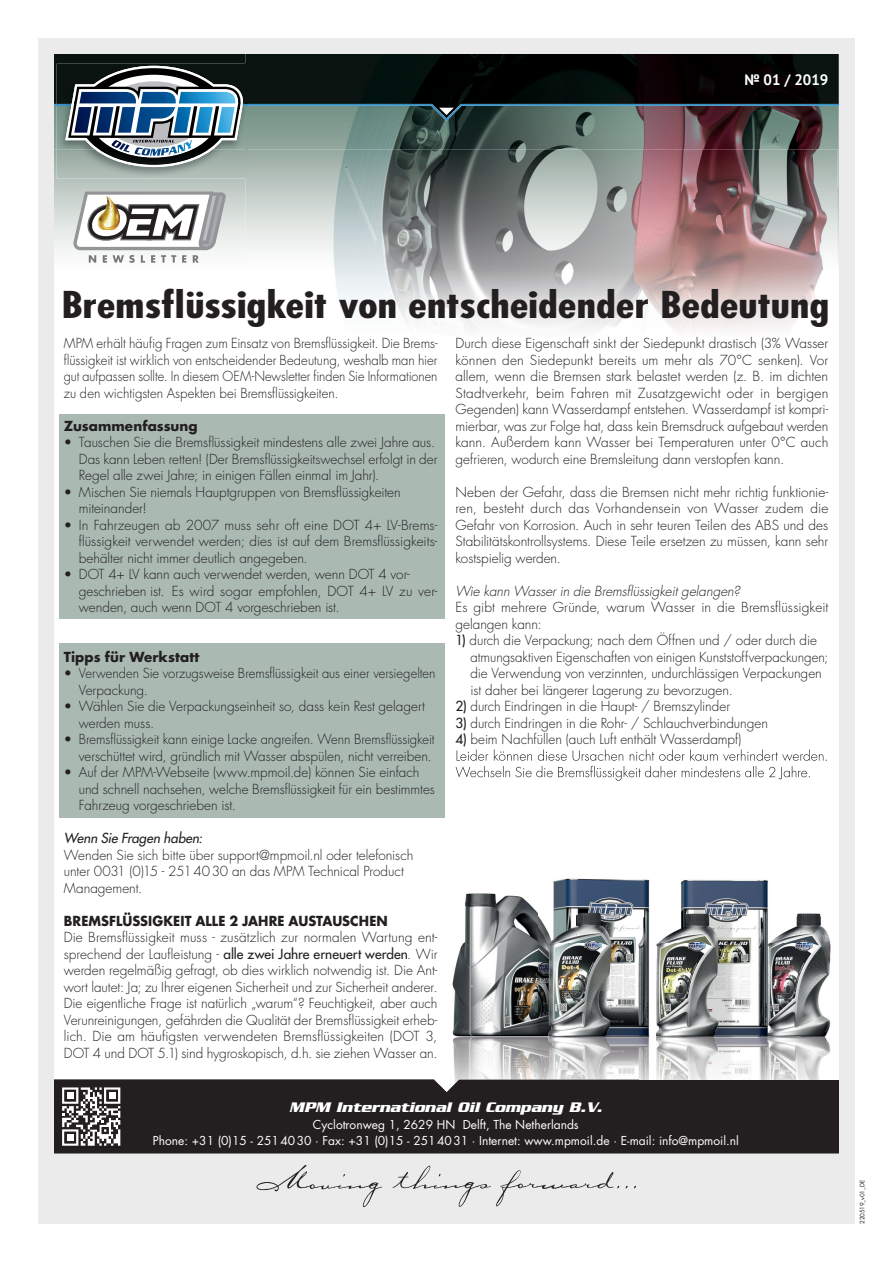
<style>
.page{position:relative;width:893px;height:1263px;background:#fff}
.page>*{position:absolute;margin:0;border:0;box-sizing:border-box;transform-origin:0 0}
.t1{font:700 condensed 36px "Futura Std";color:#231f20;scale:1.26 1}
.t2{font:italic 700 15px "Serpentine";color:#fff}
.t3{font:700 15px "PT Sans";color:#fff}
.t4{font:300 13.5px/16.5px "Futura Std";letter-spacing:-.005em;color:#231f20}
.t5{font:italic 300 13.5px "Futura Std";letter-spacing:-.005em;color:#231f20}
.t6{font:700 13.5px "Futura Std";letter-spacing:.005em;color:#231f20;scale:.95 1}
.t7{font:700 13.5px "Futura Std";letter-spacing:.005em;color:#231f20}
.t8{font:italic 500 13.5px "Futura Std";letter-spacing:.005em;color:#231f20}
.t9{font:12px/16.5px "Futura Std";color:#fff;text-align:center}
.t10{font:6px "Futura Std";color:#231f20}
.s1{font-weight:500}
</style>
<div class="page">
<div style="left:38px;top:39px;width:817px;height:1185px;background:#eaebea"></div>
<div style="left:54px;top:54px;width:785px;height:1093px;background:#fff"></div>
<img style="left:838px;top:188px;width:1px;height:76px">
<svg style="left:256px;top:1165px;width:126px;height:42px"></svg>
<svg style="left:393px;top:1165px;width:227px;height:42px"></svg>
<img style="left:54px;top:54px;width:192px;height:11px">
<img style="left:246px;top:54px;width:593px;height:11px">
<div style="left:54px;top:1079px;width:785px;height:74px;background:#231f20"></div>
<hr style="left:60px;top:1147px;width:63px;height:1px;background:#1c191a">
<svg style="left:60px;top:1085px;width:63px;height:62px"></svg>
<div style="left:67px;top:1134px;width:7px;height:7px;background:#fff"></div>
<img style="left:54px;top:167px;width:784px;height:164px">
<img style="left:246px;top:167px;width:1px;height:12px">
<svg style="left:54px;top:65px;width:785px;height:102px;background:#485355"></svg>
<svg style="left:59px;top:414px;width:386px;height:21px"></svg>
<div style="left:60px;top:415px;width:385px;height:204px;background:#aabab3"></div>
<div style="left:60px;top:643px;width:385px;height:175px;background:#aabab3"></div>
<svg style="left:73px;top:191px;width:153px;height:72px"></svg>
<img style="left:452px;top:750px;width:87px;height:292px">
<img style="left:539px;top:878px;width:292px;height:164px">
<img style="left:439px;top:1042px;width:200px;height:50px">
<img style="left:639px;top:1042px;width:192px;height:37px">
<img style="left:439px;top:1085px;width:7px;height:14px">
<img style="left:457px;top:749px;width:370px;height:12px">
<img style="left:456px;top:766px;width:354px;height:15px">
<p class="t3" style="left:744px;top:69px;width:85px">№ 01 / 2019</p>
<h1 class="t1" style="left:61px;top:282px;width:611px">Bremsflüssigkeit von entscheidender Bedeutung</h1>
<p class="t4" style="left:64px;top:335px;width:375px;text-align:justify">MPM erhält häufig Fragen zum Einsatz von Bremsflüssigkeit. Die Brems&shy;flüssigkeit ist wirklich von entscheidender Bedeutung, weshalb man hier gut aufpassen sollte. In diesem OEM-Newsletter finden Sie Informationen zu den wichtigsten Aspekten bei Bremsflüssigkeiten.</p>
<p class="t7" style="left:64px;top:417px;width:135px">Zusammenfassung</p>
<p class="t4" style="left:79px;top:434px;width:360px;text-indent:-15px">• Tauschen Sie die Bremsflüssigkeit mindestens alle zwei Jahre aus.<br>Das kann Leben retten! (Der Bremsflüssigkeitswechsel erfolgt in der<br>Regel alle zwei Jahre; in einigen Fällen einmal im Jahr).</p>
<p class="t4" style="left:79px;top:484px;width:323px;text-indent:-15px">• Mischen Sie niemals Hauptgruppen von Bremsflüssigkeiten miteinander!</p>
<p class="t4" style="left:79px;top:517px;width:360px;text-align:justify;text-indent:-15px">• In Fahrzeugen ab 2007 muss sehr oft eine DOT 4+ LV-Brems&shy;flüssigkeit verwendet werden; dies ist auf dem Bremsflüssigkeits&shy;behälter nicht immer deutlich angegeben.</p>
<p class="t4" style="left:79px;top:566px;width:360px;text-indent:-15px">• DOT 4+ LV kann auch verwendet werden, wenn DOT 4 vor&shy;geschrieben ist. Es wird sogar empfohlen, DOT 4+ LV zu ver&shy;wenden, auch wenn DOT 4 vorgeschrieben ist.</p>
<p class="t7" style="left:64px;top:648px;width:137px">Tipps für Werkstatt</p>
<p class="t4" style="left:79px;top:665px;width:358px;text-indent:-15px">• Verwenden Sie vorzugsweise Bremsflüssigkeit aus einer versiegelten<br>Verpackung.</p>
<p class="t4" style="left:79px;top:698px;width:348px;text-indent:-15px">• Wählen Sie die Verpackungseinheit so, dass kein Rest gelagert werden muss.</p>
<p class="t4" style="left:64px;top:731px;width:372px;text-align:right">• Bremsflüssigkeit kann einige Lacke angreifen. Wenn Bremsflüssigkeit verschüttet wird, gründlich mit Wasser abspülen, nicht verreiben.</p>
<p class="t4" style="left:79px;top:764px;width:358px;text-indent:-15px">• Auf der MPM-Webseite (www.mpmoil.de) können Sie einfach und schnell nachsehen, welche Bremsflüssigkeit für ein bestimmtes<br>Fahrzeug vorgeschrieben ist.</p>
<p class="t8" style="left:64px;top:830px;width:140px">Wenn Sie Fragen haben:</p>
<p class="t4" style="left:64px;top:847px;width:351px">Wenden Sie sich bitte über support@mpmoil.nl oder telefonisch unter 0031 (0)15 - 251 40 30 an das MPM Technical Product<br>Management.</p>
<p class="t6" style="left:64px;top:912px;width:343px">BREMSFLÜSSIGKEIT ALLE 2 JAHRE AUSTAUSCHEN</p>
<p class="t4" style="left:64px;top:929px;width:375px;text-align:justify">Die Bremsflüssigkeit muss - zusätzlich zur normalen Wartung ent&shy;sprechend der Laufleistung - <span class="s1">alle zwei Jahre erneuert werden</span>. Wir werden regelmäßig gefragt, ob dies wirklich notwendig ist. Die Ant&shy;wort lautet: Ja; zu Ihrer eigenen Sicherheit und zur Sicherheit anderer.<br>Die eigentliche Frage ist natürlich „warum“? Feuchtigkeit, aber auch Verunreinigungen, gefährden die Qualität der Bremsflüssigkeit erheb&shy;lich. Die am häufigsten verwendeten Bremsflüssigkeiten (DOT 3, DOT 4 und DOT 5.1) sind hygroskopisch, d.h. sie ziehen Wasser an.</p>
<p class="t4" style="left:455px;top:335px;width:374px;text-align:justify">Durch diese Eigenschaft sinkt der Siedepunkt drastisch (3% Wasser können den Siedepunkt bereits um mehr als 70°C senken). Vor allem, wenn die Bremsen stark belastet werden (z. B. im dichten Stadtverkehr, beim Fahren mit Zusatzgewicht oder in bergigen Gegenden) kann Wasserdampf entstehen. Wasserdampf ist kompri&shy;mierbar, was zur Folge hat, dass kein Bremsdruck aufgebaut werden kann. Außerdem kann Wasser bei Temperaturen unter 0°C auch gefrieren, wodurch eine Bremsleitung dann verstopfen kann.</p>
<p class="t4" style="left:455px;top:484px;width:374px;text-align:justify">Neben der Gefahr, dass die Bremsen nicht mehr richtig funktionie&shy;ren, besteht durch das Vorhandensein von Wasser zudem die Gefahr von Korrosion. Auch in sehr teuren Teilen des ABS und des Stabilitätskontrollsystems. Diese Teile ersetzen zu müssen, kann sehr kostspielig werden.</p>
<p class="t5" style="left:455px;top:582px;width:286px">Wie kann Wasser in die Bremsflüssigkeit gelangen?</p>
<p class="t4" style="left:455px;top:599px;width:374px">Es gibt mehrere Gründe, warum Wasser in die Bremsflüssigkeit gelangen kann:</p>
<p class="t4" style="left:470px;top:632px;width:359px;text-indent:-15px"><span class="s1">1)</span> durch die Verpackung; nach dem Öffnen und / oder durch die atmungsaktiven Eigenschaften von einigen Kunststoffverpackungen; die Verwendung von verzinnten, undurchlässigen Verpackungen ist daher bei längerer Lagerung zu bevorzugen.</p>
<p class="t4" style="left:455px;top:698px;width:276px"><span class="s1">2)</span> durch Eindringen in die Haupt- / Bremszylinder</p>
<p class="t4" style="left:455px;top:715px;width:314px"><span class="s1">3)</span> durch Eindringen in die Rohr- / Schlauchverbindungen</p>
<p class="t4" style="left:455px;top:731px;width:287px"><span class="s1">4)</span> beim Nachfüllen (auch Luft enthält Wasserdampf)</p>
<p class="t2" style="left:289px;top:1099px;width:315px">MPM International Oil Company B.V.</p>
<p class="t9" style="left:153px;top:1116px;width:588px">Cyclotronweg 1, 2629 HN Delft, The Netherlands<br>Phone: +31 (0)15 - 251 40 30 · Fax: +31 (0)15 - 251 40 31 · Internet: www.mpmoil.de · E-mail: info@mpmoil.nl</p>
<p class="t10" style="left:859px;top:1224px;width:46px;rotate:-90deg">220519_v01_DE</p>
</div>
